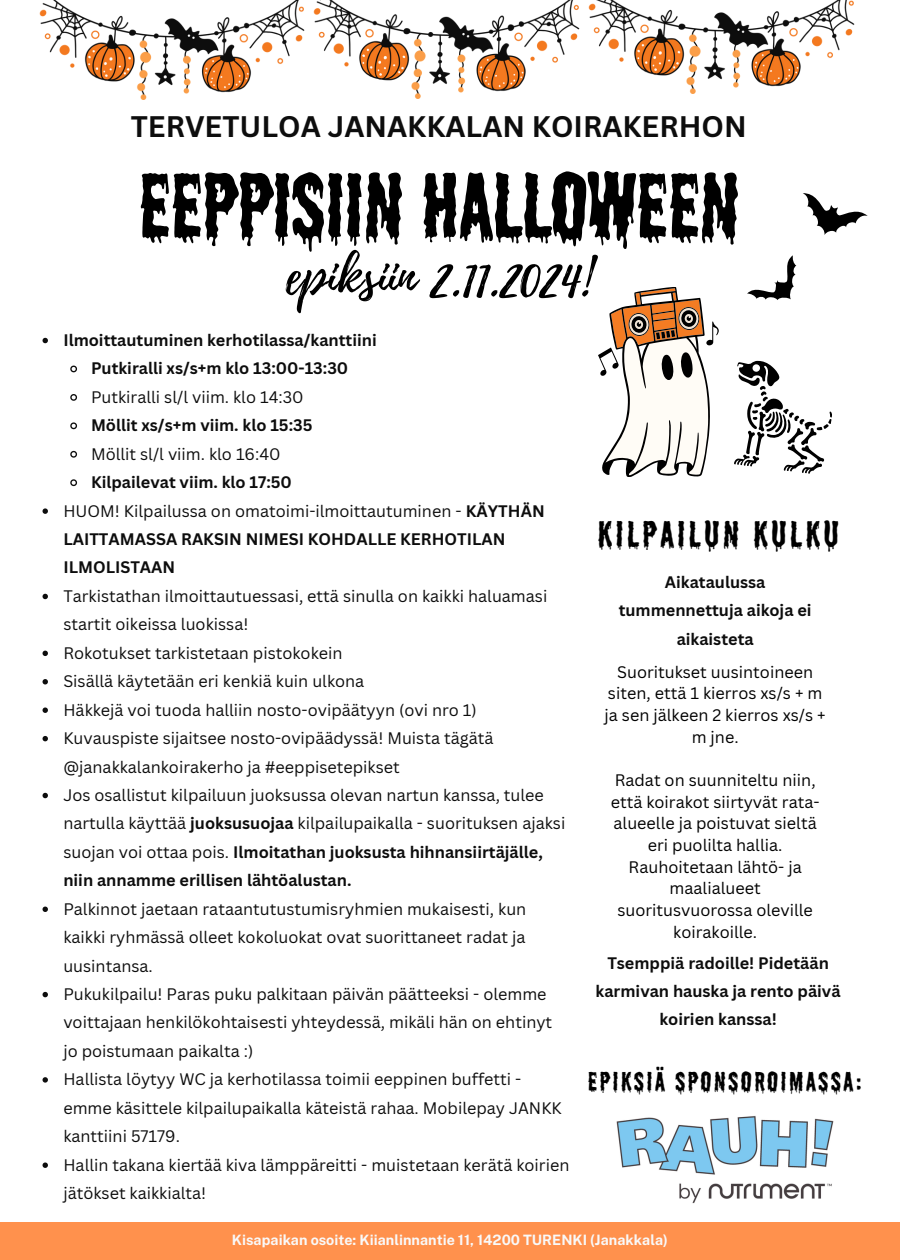
<style>
.page{position:relative;width:900px;height:1260px;background:#fff}
.page>*{position:absolute;margin:0;border:0;box-sizing:border-box;transform-origin:0 0}
.t1{font:91.5px "Shlop";color:#000}
.t2{font:52.25px "Playlist Script";color:#000}
.t3{font:36.5px "Shlop";letter-spacing:.105em;color:#000}
.t4{font:700 29px "Canva Sans";color:#0d0d0d}
.t5{font:26.5px "Shlop";letter-spacing:.105em;color:#000}
.t6{font:16.25px/28.5px "Canva Sans";color:#0d0d0d}
.t7{font:700 16.25px/28.5px "Canva Sans";color:#0d0d0d;text-align:center}
.t8{font:16.25px/21.8px "Canva Sans";color:#000;text-align:center}
.t9{font:700 14.25px "Public Sans";color:#f9f9f9}
.s1{font-weight:400}
.s2{font-weight:700}
</style>
<div class="page">
<svg style="left:598px;top:287px;width:120px;height:189px"></svg>
<img style="left:39px;top:0;width:266px;height:100px">
<svg style="left:803px;top:193px;width:65px;height:42px"></svg>
<svg style="left:747px;top:255px;width:50px;height:45px"></svg>
<div style="left:0;top:1223px;width:900px;height:37px;background:#ff914d"></div>
<svg style="left:734px;top:360px;width:98px;height:114px"></svg>
<img style="left:313px;top:0;width:267px;height:98px">
<img style="left:588px;top:0;width:267px;height:93px">
<img style="left:616px;top:1116px;width:218px;height:88px">
<svg style="left:43px;top:338px;width:5px;height:5px"></svg>
<svg style="left:70px;top:365px;width:7px;height:8px"></svg>
<svg style="left:70px;top:394px;width:8px;height:7px"></svg>
<svg style="left:70px;top:422px;width:7px;height:8px"></svg>
<svg style="left:70px;top:450px;width:7px;height:8px"></svg>
<svg style="left:70px;top:479px;width:7px;height:8px"></svg>
<svg style="left:43px;top:508px;width:5px;height:6px"></svg>
<svg style="left:43px;top:594px;width:5px;height:5px"></svg>
<svg style="left:43px;top:651px;width:5px;height:5px"></svg>
<svg style="left:43px;top:679px;width:5px;height:5px"></svg>
<svg style="left:43px;top:708px;width:5px;height:5px"></svg>
<svg style="left:43px;top:736px;width:5px;height:5px"></svg>
<svg style="left:43px;top:793px;width:5px;height:5px"></svg>
<svg style="left:43px;top:907px;width:5px;height:5px"></svg>
<svg style="left:43px;top:992px;width:5px;height:5px"></svg>
<svg style="left:43px;top:1077px;width:5px;height:6px"></svg>
<svg style="left:43px;top:1163px;width:5px;height:5px"></svg>
<p class="t4" style="left:131px;top:106px;width:617px">TERVETULOA JANAKKALAN KOIRAKERHON</p>
<p class="t1" style="left:138px;top:154px;width:603px">EEPPISIIN HALLOWEEN</p>
<p class="t2" style="left:286px;top:239px;width:307px">epiksiin 2.11.2024!</p>
<p class="t7" style="left:63px;top:325px;width:315px">Ilmoittautuminen kerhotilassa/kanttiini</p>
<h2 class="t7" style="left:91px;top:354px;width:259px">Putkiralli xs/s+m klo 13:00-13:30</h2>
<p class="t6" style="left:91px;top:382px;width:214px">Putkiralli sl/l viim. klo 14:30</p>
<p class="t7" style="left:91px;top:411px;width:223px">Möllit xs/s+m viim. klo 15:35</p>
<p class="t6" style="left:91px;top:439px;width:191px">Möllit sl/l viim. klo 16:40</p>
<p class="t7" style="left:91px;top:468px;width:202px">Kilpailevat viim. klo 17:50</p>
<p class="t7" style="left:63px;top:496px;width:483px;text-align:left"><span class="s1">HUOM! Kilpailussa on omatoimi-ilmoittautuminen -</span> KÄYTHÄN<br>LAITTAMASSA RAKSIN NIMESI KOHDALLE KERHOTILAN<br>ILMOLISTAAN</p>
<p class="t6" style="left:63px;top:581px;width:486px">Tarkistathan ilmoittautuessasi, että sinulla on kaikki haluamasi startit oikeissa luokissa!</p>
<p class="t6" style="left:63px;top:638px;width:281px">Rokotukset tarkistetaan pistokokein</p>
<p class="t6" style="left:63px;top:667px;width:302px">Sisällä käytetään eri kenkiä kuin ulkona</p>
<p class="t6" style="left:63px;top:695px;width:415px">Häkkejä voi tuoda halliin nosto-ovipäätyyn (ovi nro 1)</p>
<p class="t6" style="left:63px;top:724px;width:432px">Kuvauspiste sijaitsee nosto-ovipäädyssä! Muista tägätä @janakkalankoirakerho ja #eeppisetepikset</p>
<p class="t6" style="left:63px;top:780px;width:503px">Jos osallistut kilpailuun juoksussa olevan nartun kanssa, tulee nartulla käyttää <span class="s2">juoksusuojaa</span> kilpailupaikalla - suorituksen ajaksi suojan voi ottaa pois. <span class="s2">Ilmoitathan juoksusta hihnansiirtäjälle, niin annamme erillisen lähtöalustan.</span></p>
<p class="t6" style="left:63px;top:894px;width:464px;text-align:justify">Palkinnot jaetaan rataantutustumisryhmien mukaisesti, kun kaikki ryhmässä olleet kokoluokat ovat suorittaneet radat ja uusintansa.</p>
<p class="t6" style="left:63px;top:979px;width:490px">Pukukilpailu! Paras puku palkitaan päivän päätteeksi - olemme voittajaan henkilökohtaisesti yhteydessä, mikäli hän on ehtinyt jo poistumaan paikalta :)</p>
<p class="t6" style="left:63px;top:1065px;width:500px">Hallista löytyy WC ja kerhotilassa toimii eeppinen buffetti - emme käsittele kilpailupaikalla käteistä rahaa. Mobilepay JANKK kanttiini 57179.</p>
<p class="t6" style="left:63px;top:1150px;width:508px">Hallin takana kiertää kiva lämppäreitti - muistetaan kerätä koirien jätökset kaikkialta!</p>
<p class="t3" style="left:598px;top:513px;width:242px">KILPAILUN KULKU</p>
<p class="t7" style="left:619px;top:567px;width:194px">Aikataulussa tummennettuja aikoja ei aikaisteta</p>
<p class="t8" style="left:605px;top:661px;width:223px">Suoritukset uusintoineen siten, että 1 kierros xs/s + m ja sen jälkeen 2 kierros xs/s + m jne.</p>
<h3 class="t8" style="left:611px;top:769px;width:210px">Radat on suunniteltu niin, että koirakot siirtyvät rata&shy;alueelle ja poistuvat sieltä eri puolilta hallia.<br>Rauhoitetaan lähtö- ja maalialueet suoritusvuorossa oleville koirakoille.</h3>
<h6 class="t7" style="left:596px;top:948px;width:246px">Tsemppiä radoille! Pidetään karmivan hauska ja rento päivä koirien kanssa!</h6>
<p class="t5" style="left:588px;top:1066px;width:275px">EPIKSIÄ SPONSOROIMASSA:</p>
<p class="t9" style="left:232px;top:1232px;width:438px">Kisapaikan osoite: Kiianlinnantie 11, 14200 TURENKI (Janakkala)</p>
</div>
